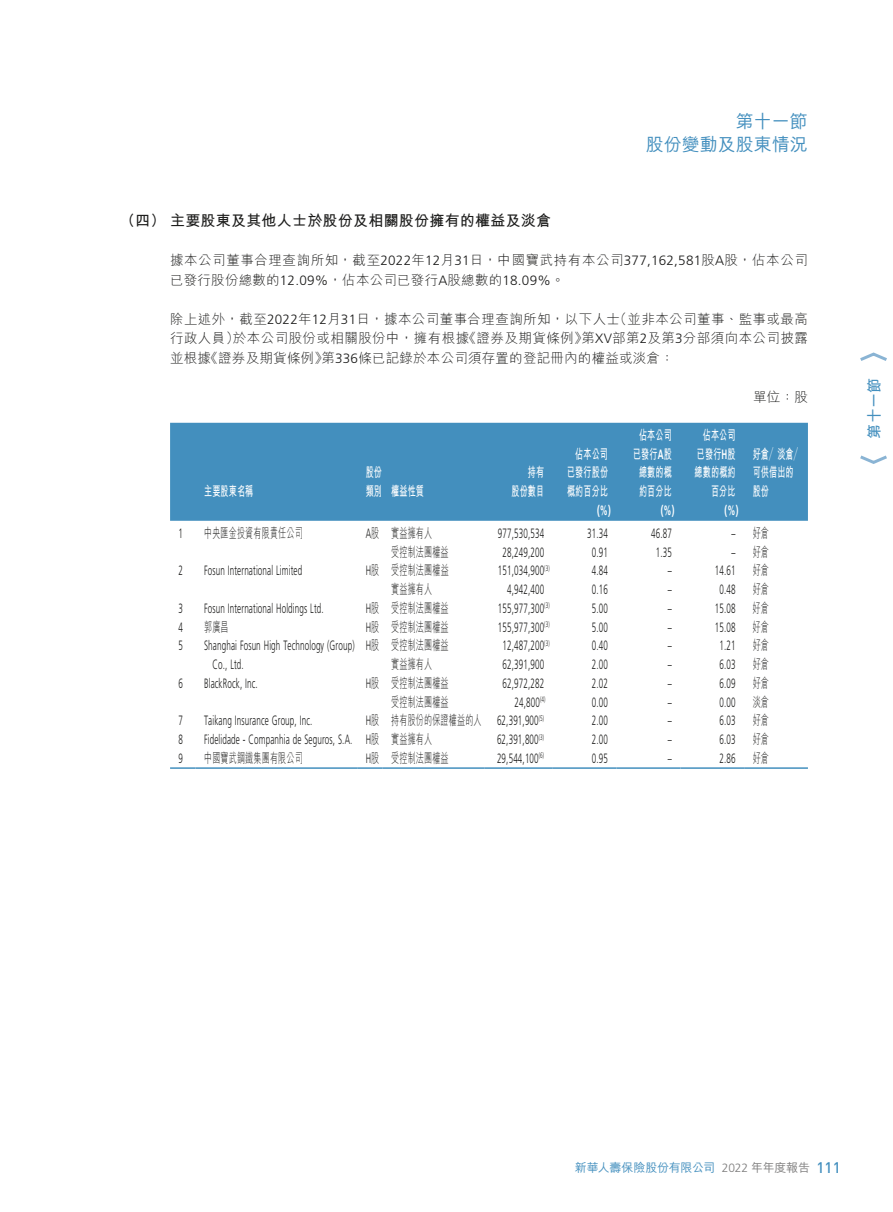
<style>
.page{position:relative;width:893px;height:1212px;background:#fff}
.page>*{position:absolute;margin:0;border:0;box-sizing:border-box;transform-origin:0 0}
.t1{font:500 18px "M Hei HK";color:#438fbe}
.t2{font:700 15px "M Hei HK";letter-spacing:.015em;color:#1c1c1b}
.t3{font:700 15px "M Hei HK";color:#438fbe}
.t4{font:300 13.5px/18.8px "Frutiger LT Std";letter-spacing:.015em;color:#1c1c1b;scale:.6 1}
.t5{font:300 13.5px/18.8px "M Hei HK";letter-spacing:.015em;color:#1c1c1b;scale:.6 1}
.t6{font:300 13.5px/19.5px "M Hei HK";letter-spacing:.015em;color:#1c1c1b;text-align:justify}
.t7{font:300 13.5px/19.5px "M Hei HK";letter-spacing:.04em;color:#1c1c1b}
.t8{font:700 13.5px/18.8px "M Hei HK";letter-spacing:.015em;color:#fff;scale:.6 1}
.t9{font:700 13.5px "Frutiger LT Std";color:#fff;scale:.6 1}
.t10{font:500 12px "M Hei HK";letter-spacing:-.02em;color:#438fbe}
.s1{font-family:"Frutiger LT Std"}
.s2{font-family:"M Hei HK"}
.s3{font-family:"Frutiger LT Std";font-weight:300;color:#7c7b7b}
.s4{color:#7c7b7b}
.s5{font-family:"DIN";font-size:15px}
</style>
<div class="page">
<div style="left:170px;top:423px;width:638px;height:98px;background:#438fbe"></div>
<hr style="left:170px;top:767px;width:26px;height:2px;background:#438fbe">
<hr style="left:196px;top:767px;width:161px;height:2px;background:#438fbe">
<hr style="left:357px;top:767px;width:26px;height:2px;background:#438fbe">
<hr style="left:383px;top:767px;width:102px;height:2px;background:#438fbe">
<hr style="left:485px;top:767px;width:68px;height:2px;background:#438fbe">
<hr style="left:553px;top:767px;width:64px;height:2px;background:#438fbe">
<hr style="left:617px;top:767px;width:63px;height:2px;background:#438fbe">
<hr style="left:680px;top:767px;width:64px;height:2px;background:#438fbe">
<hr style="left:744px;top:767px;width:64px;height:2px;background:#438fbe">
<svg style="left:860px;top:352px;width:27px;height:9px"></svg>
<svg style="left:860px;top:455px;width:27px;height:9px"></svg>
<h1 class="t1" style="left:736px;top:109px;width:73px">第十一節</h1>
<h1 class="t1" style="left:646px;top:131px;width:163px">股份變動及股東情況</h1>
<p class="t2" style="left:120px;top:210px;width:433px">（四）主要股東及其他人士於股份及相關股份擁有的權益及淡倉</p>
<p class="t7" style="left:170px;top:250px;width:639px">據本公司董事合理查詢所知，截至<span class="s1">2022</span>年<span class="s1">12</span>月<span class="s1">31</span>日，中國寶武持有本公司<span class="s1">377,162,581</span>股<span class="s1">A</span>股，佔本公司已發行股份總數的<span class="s1">12.09%</span>，佔本公司已發行<span class="s1">A</span>股總數的<span class="s1">18.09%</span>。</p>
<p class="t6" style="left:170px;top:308px;width:639px">除上述外，截至<span class="s1">2022</span>年<span class="s1">12</span>月<span class="s1">31</span>日，據本公司董事合理查詢所知，以下人士（並非本公司董事、監事或最高行政人員）於本公司股份或相關股份中，擁有根據《證券及期貨條例》第<span class="s1">XV</span>部第<span class="s1">2</span>及第<span class="s1">3</span>分部須向本公司披露並根據《證券及期貨條例》第<span class="s1">336</span>條已記錄於本公司須存置的登記冊內的權益或淡倉：</p>
<p class="t6" style="left:753px;top:386px;width:56px">單位：股</p>
<p class="t8" style="left:204px;top:481px;width:84px">主要股東名稱</p>
<p class="t8" style="left:366px;top:462px;width:99px">股份<br>類別 權益性質</p>
<p class="t8" style="left:511px;top:462px;width:56px;text-align:right">持有<br>股份數目</p>
<p class="t8" style="left:567px;top:443px;width:70px;text-align:justify;text-indent:8px">佔本公司已發行股份概約百分比</p>
<p class="t8" style="left:633px;top:424px;width:66px;text-align:center">佔本公司已發行<span class="s1">A</span>股總數的概約百分比</p>
<p class="t8" style="left:695px;top:424px;width:70px;text-align:right">佔本公司已發行<span class="s1">H</span>股總數的概約百分比</p>
<p class="t9" style="left:597px;top:502px;width:24px">(%)</p>
<p class="t9" style="left:661px;top:502px;width:24px">(%)</p>
<p class="t9" style="left:725px;top:502px;width:24px">(%)</p>
<p class="t8" style="left:753px;top:443px;width:84px">好倉／淡倉／可供借出的股份</p>
<p class="t4" style="left:179px;top:524px;width:9px">1</p>
<p class="t5" style="left:204px;top:523px;width:166px">中央匯金投資有限責任公司</p>
<p class="t5" style="left:391px;top:523px;width:97px;text-indent:-26px"><span class="s1">A</span>股 實益擁有人<br>受控制法團權益</p>
<p class="t4" style="left:498px;top:524px;width:79px;text-align:center">977,530,534<br>28,249,200</p>
<p class="t4" style="left:587px;top:524px;width:36px;text-align:center">31.34<br>0.91</p>
<p class="t4" style="left:651px;top:524px;width:36px;text-align:center">46.87<br>1.35</p>
<p class="t4" style="left:732px;top:524px;width:8px">– –</p>
<p class="t5" style="left:753px;top:523px;width:29px">好倉好倉</p>
<p class="t4" style="left:179px;top:561px;width:9px">2</p>
<p class="t4" style="left:204px;top:561px;width:165px">Fosun International Limited</p>
<p class="t5" style="left:391px;top:560px;width:97px;text-indent:-25px"><span class="s1">H</span>股 受控制法團權益實益擁有人</p>
<p class="t4" style="left:498px;top:561px;width:88px;text-align:center">151,034,900<sup>(3)<br></sup>4,942,400</p>
<p class="t4" style="left:592px;top:561px;width:28px">4.84<br>0.16</p>
<p class="t4" style="left:668px;top:561px;width:8px">– –</p>
<p class="t4" style="left:715px;top:561px;width:36px;text-align:center">14.61<br>0.48</p>
<p class="t5" style="left:753px;top:560px;width:29px">好倉好倉</p>
<p class="t4" style="left:179px;top:599px;width:9px">3</p>
<p class="t4" style="left:204px;top:599px;width:201px">Fosun International Holdings Ltd.</p>
<p class="t5" style="left:366px;top:598px;width:140px"><span class="s1">H</span>股 受控制法團權益</p>
<p class="t4" style="left:498px;top:599px;width:88px">155,977,300<sup>(3)</sup></p>
<p class="t4" style="left:592px;top:599px;width:28px">5.00</p>
<p class="t4" style="left:668px;top:599px;width:8px">–</p>
<p class="t4" style="left:715px;top:599px;width:36px">15.08</p>
<p class="t5" style="left:753px;top:598px;width:29px">好倉</p>
<p class="t4" style="left:179px;top:618px;width:9px">4</p>
<p class="t5" style="left:204px;top:617px;width:42px">郭廣昌</p>
<p class="t5" style="left:366px;top:617px;width:140px"><span class="s1">H</span>股 受控制法團權益</p>
<p class="t4" style="left:498px;top:618px;width:88px">155,977,300<sup>(3)</sup></p>
<p class="t4" style="left:592px;top:618px;width:28px">5.00</p>
<p class="t4" style="left:668px;top:618px;width:8px">–</p>
<p class="t4" style="left:715px;top:618px;width:36px">15.08</p>
<p class="t5" style="left:753px;top:617px;width:29px">好倉</p>
<p class="t4" style="left:179px;top:636px;width:9px">5</p>
<p class="t4" style="left:213px;top:636px;width:238px;text-indent:-9px">Shanghai Fosun High Technology (Group)<br>Co., Ltd.</p>
<p class="t5" style="left:391px;top:635px;width:97px;text-indent:-26px"><span class="s1">H</span>股 受控制法團權益實益擁有人</p>
<p class="t4" style="left:502px;top:636px;width:80px">12,487,200<sup>(3)<br></sup>62,391,900</p>
<p class="t4" style="left:592px;top:636px;width:28px">0.40<br>2.00</p>
<p class="t4" style="left:668px;top:636px;width:8px">– –</p>
<p class="t4" style="left:719px;top:636px;width:28px">1.21<br>6.03</p>
<p class="t5" style="left:753px;top:635px;width:29px">好倉好倉</p>
<p class="t4" style="left:179px;top:674px;width:9px">6</p>
<p class="t4" style="left:204px;top:674px;width:91px">BlackRock, Inc.</p>
<p class="t5" style="left:366px;top:673px;width:140px;text-align:right"><span class="s1">H</span>股 受控制法團權益受控制法團權益</p>
<p class="t4" style="left:503px;top:674px;width:73px;text-align:right">62,972,282<br>24,800<sup>(4)</sup></p>
<p class="t4" style="left:592px;top:674px;width:28px">2.02<br>0.00</p>
<p class="t4" style="left:668px;top:674px;width:8px">– –</p>
<p class="t4" style="left:719px;top:674px;width:28px">6.09<br>0.00</p>
<p class="t5" style="left:753px;top:673px;width:29px">好倉淡倉</p>
<p class="t4" style="left:179px;top:711px;width:9px">7</p>
<p class="t4" style="left:204px;top:711px;width:182px">Taikang Insurance Group, Inc.</p>
<p class="t5" style="left:366px;top:710px;width:299px"><span class="s1">H</span>股 持有股份的保證權益的人 <span class="s1">62,391,900</span><sup>(5)</sup></p>
<p class="t4" style="left:592px;top:711px;width:28px">2.00</p>
<p class="t4" style="left:668px;top:711px;width:8px">–</p>
<p class="t4" style="left:719px;top:711px;width:28px">6.03</p>
<p class="t5" style="left:753px;top:710px;width:29px">好倉</p>
<p class="t4" style="left:179px;top:730px;width:9px">8</p>
<p class="t4" style="left:204px;top:730px;width:382px">Fidelidade - Companhia de Seguros, S.A. H<span class="s2">股 實益擁有人</span></p>
<p class="t4" style="left:497px;top:730px;width:80px">62,391,800<sup>(3)</sup></p>
<p class="t4" style="left:592px;top:730px;width:28px">2.00</p>
<p class="t4" style="left:668px;top:730px;width:8px">–</p>
<p class="t4" style="left:719px;top:730px;width:28px">6.03</p>
<p class="t5" style="left:753px;top:729px;width:29px">好倉</p>
<p class="t4" style="left:179px;top:749px;width:9px">9</p>
<p class="t5" style="left:204px;top:748px;width:166px">中國寶武鋼鐵集團有限公司</p>
<p class="t5" style="left:366px;top:748px;width:140px"><span class="s1">H</span>股 受控制法團權益</p>
<p class="t4" style="left:497px;top:749px;width:80px">29,544,100<sup>(6)</sup></p>
<p class="t4" style="left:592px;top:749px;width:28px">0.95</p>
<p class="t4" style="left:668px;top:749px;width:8px">–</p>
<p class="t4" style="left:719px;top:749px;width:28px">2.86</p>
<p class="t5" style="left:753px;top:748px;width:29px">好倉</p>
<p class="t3" style="left:863px;top:439px;width:63px;rotate:-90deg">第十一節</p>
<p class="t10" style="left:575px;top:1158px;width:267px">新華人壽保險股份有限公司 <span class="s3">2022</span> <span class="s4">年年度報告</span> <span class="s5">111</span></p>
</div>
